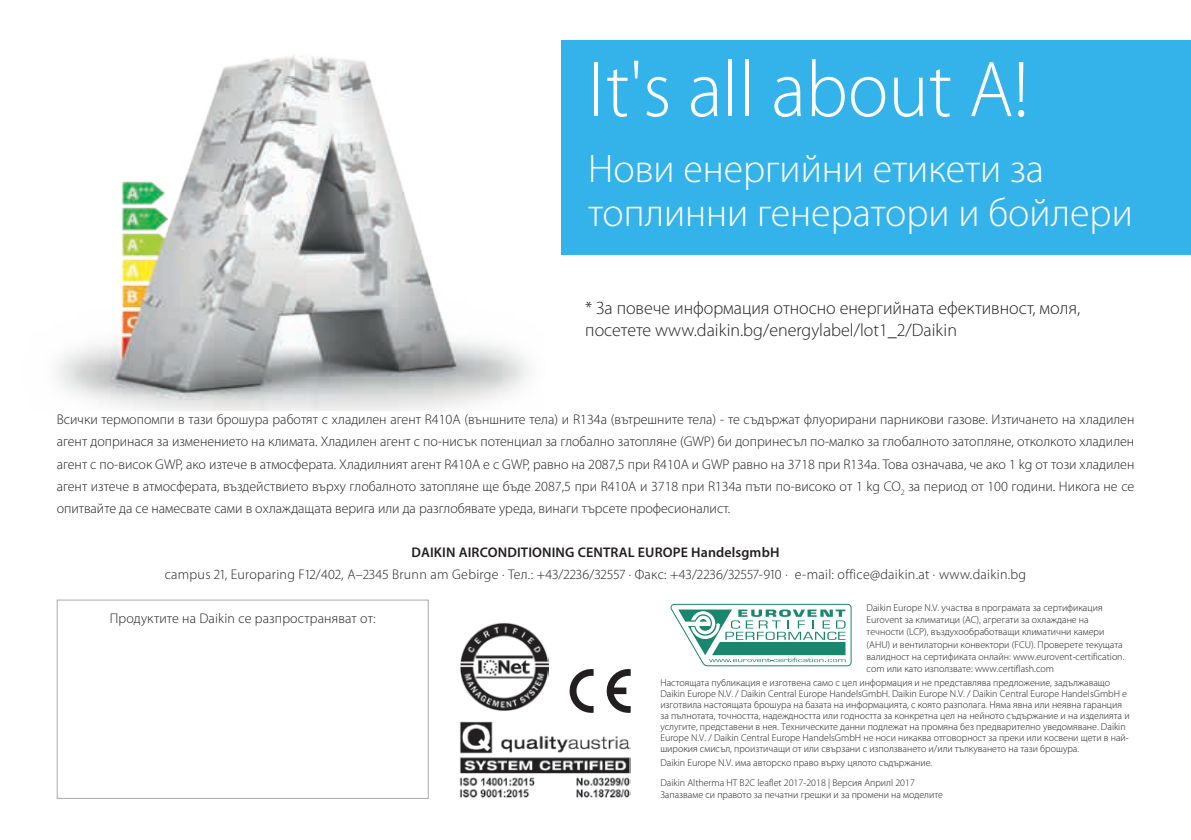
<style>
.page{position:relative;width:1191px;height:840px;background:#fff}
.page>*{position:absolute;margin:0;border:0;box-sizing:border-box;transform-origin:0 0}
.t1{font:300 80px "Myriad Pro";color:#fff;scale:.95 1}
.t2{font:300 40px/44px "Myriad Pro";color:#fff}
.t3{font:300 18px/22px "Myriad Pro";color:#231f20}
.t4{font:300 14px/22px "Myriad Pro";letter-spacing:.01em;color:#231f20;text-align:justify}
.t5{font:600 14px "Myriad Pro";letter-spacing:.01em;color:#231f20}
.t6{font:300 10px/11px "Myriad Pro";color:#231f20}
</style>
<div class="page">
<svg style="left:670px;top:603px;width:181px;height:62px"></svg>
<img style="left:58px;top:55px;width:471px;height:356px">
<div style="left:561px;top:40px;width:630px;height:214px;background:#33b3e9"></div>
<div style="left:57px;top:599px;width:372px;height:199px;background:#fff;border:1px solid #a7a9ac"></div>
<svg style="left:569px;top:669px;width:24px;height:44px"></svg>
<svg style="left:606px;top:669px;width:24px;height:44px"></svg>
<img style="left:460px;top:622px;width:89px;height:88px">
<img style="left:460px;top:721px;width:170px;height:77px">
<h1 class="t1" style="left:588px;top:45px;width:465px">It's all about A!</h1>
<h2 class="t2" style="left:588px;top:147px;width:546px">Нови енергийни етикети за топлинни генератори и бойлери</h2>
<h3 class="t3" style="left:585px;top:297px;width:496px">* За повече информация относно енергийната ефективност, моля, посетете www.daikin.bg/energylabel/lot1_2/Daikin</h3>
<p class="t4" style="left:57px;top:409px;width:1079px">Всички термопомпи в тази брошура работят с хладилен агент R410A (външните тела) и R134a (вътрешните тела) - те съдържат флуорирани парникови газове. Изтичането на хладилен агент допринася за изменението на климата. Хладилен агент с по-нисък потенциал за глобално затопляне (GWP) би допринесъл по-малко за глобалното затопляне, отколкото хладилен агент с по-висок GWP, ако изтече в атмосферата. Хладилният агент R410A е с GWP, равно на 2087,5 при R410A и GWP равно на 3718 при R134a. Това означава, че ако 1 kg от този хладилен агент изтече в атмосферата, въздействието върху глобалното затопляне ще бъде 2087,5 при R410A и 3718 при R134a пъти по-високо от 1 kg CO<sub>2</sub> за период от 100 години. Никога не се опитвайте да се намесвате сами в охлаждащата верига или да разглобявате уреда, винаги търсете професионалист.</p>
<h3 class="t5" style="left:411px;top:542px;width:369px">DAIKIN AIRCONDITIONING CENTRAL EUROPE HandelsgmbH</h3>
<h3 class="t4" style="left:165px;top:563px;width:863px">campus 21, Europaring F12/402, A–2345 Brunn am Gebirge · Тел.: +43/2236/32557 · Факс: +43/2236/32557-910 · e-mail: office@daikin.at · www.daikin.bg</h3>
<h3 class="t4" style="left:110px;top:607px;width:267px">Продуктите на Daikin се разпространяват от:</h3>
<p class="t6" style="left:866px;top:602px;width:259px;line-height:12px">Daikin Europe N.V. участва в програмата за сертификация Eurovent за климатици (AC), агрегати за охлаждане на течности (LCP), въздухообработващи климатични камери (AHU) и вентилаторни конвектори (FCU). Проверете текущата валидност на сертификата онлайн: www.eurovent-certification. com или като използвате: www.certiflash.com</p>
<p class="t6" style="left:660px;top:676px;width:471px">Настоящата публикация е изготвена само с цел информация и не представлява предложение, задължаващо Daikin Europe N.V. / Daikin Central Europe HandelsGmbH. Daikin Europe N.V. / Daikin Central Europe HandelsGmbH е изготвила настоящата брошура на базата на информацията, с която разполага. Няма явна или неявна гаранция за пълнотата, точността, надеждността или годността за конкретна цел на нейното съдържание и на изделията и услугите, представени в нея. Техническите данни подлежат на промяна без предварително уведомяване. Daikin Europe N.V. / Daikin Central Europe HandelsGmbH не носи никаква отговорност за преки или косвени щети в най&shy;широкия смисъл, произтичащи от или свързани с използването и/или тълкуването на тази брошура.</p>
<p class="t6" style="left:660px;top:752px;width:273px;line-height:19.6px">Daikin Europe N.V. има авторско право върху цялото съдържание.<br>Daikin Altherma HT B2C leaflet 2017-2018 | Версия Априлl 2017</p>
<p class="t6" style="left:660px;top:788px;width:284px">Запазваме си правото за печатни грешки и за промени на моделите</p>
</div>
